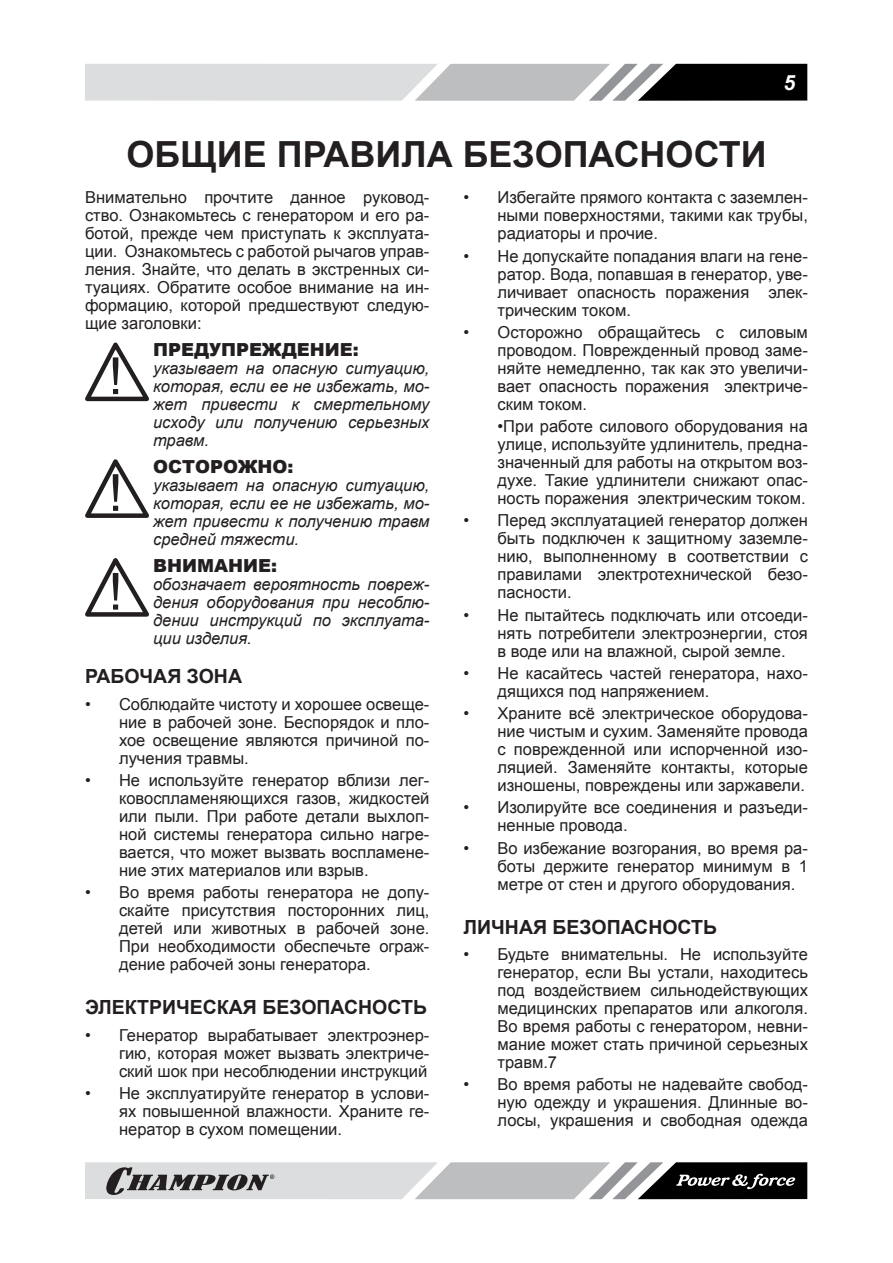
<style>
.page{position:relative;width:893px;height:1263px;background:#fff}
.page>*{position:absolute;margin:0;border:0;box-sizing:border-box;transform-origin:0 0}
.t1{font:700 36px "Arial";color:#231f20}
.t2{font:italic 700 21px "Arial";color:#fff}
.t3{font:700 19.5px "Arial";color:#231f20}
.t4{font:900 18px "Arial";color:#231f20}
.t5{font:16.5px/18px "Arial";color:#231f20;text-align:justify}
.t6{font:italic 16.5px/18px "Arial";color:#231f20;text-align:justify}
</style>
<div class="page">
<svg style="left:85px;top:64px;width:722px;height:37px;background:#a8a9aa"></svg>
<svg style="left:85px;top:1162px;width:722px;height:37px;background:#a1a2a3"></svg>
<svg style="left:85px;top:342px;width:64px;height:60px"></svg>
<svg style="left:85px;top:459px;width:64px;height:59px"></svg>
<svg style="left:85px;top:558px;width:64px;height:59px"></svg>
<p class="t2" style="left:783px;top:70px;width:13px">5</p>
<h1 class="t1" style="left:126px;top:130px;width:642px">ОБЩИЕ ПРАВИЛА БЕЗОПАСНОСТИ</h1>
<p class="t5" style="left:85px;top:189px;width:346px">Внимательно прочтите данное руковод&shy;ство. Ознакомьтесь с генератором и его ра&shy;ботой, прежде чем приступать к эксплуата&shy;ции. Ознакомьтесь с работой рычагов управ&shy;ления. Знайте, что делать в экстренных си&shy;туациях. Обратите особое внимание на ин&shy;формацию, которой предшествуют следую&shy;щие заголовки:</p>
<p class="t4" style="left:153px;top:337px;width:207px">ПРЕДУПРЕЖДЕНИЕ:</p>
<p class="t6" style="left:153px;top:360px;width:278px">указывает на опасную ситуацию, которая, если ее не избежать, мо&shy;жет привести к смертельному исходу или получению серьезных травм.</p>
<p class="t4" style="left:153px;top:453px;width:142px">ОСТОРОЖНО:</p>
<p class="t6" style="left:153px;top:476px;width:278px">указывает на опасную ситуацию, которая, если ее не избежать, мо&shy;жет привести к получению травм средней тяжести.</p>
<p class="t4" style="left:153px;top:552px;width:125px">ВНИМАНИЕ:</p>
<p class="t6" style="left:153px;top:575px;width:278px">обозначает вероятность повреж&shy;дения оборудования при несоблю&shy;дении инструкций по эксплуата&shy;ции изделия.</p>
<p class="t3" style="left:85px;top:663px;width:159px">РАБОЧАЯ ЗОНА</p>
<p class="t5" style="left:119px;top:695px;width:312px;text-indent:-34px">• Соблюдайте чистоту и хорошее освеще&shy;ние в рабочей зоне. Беспорядок и пло&shy;хое освещение являются причиной по&shy;лучения травмы.</p>
<p class="t5" style="left:119px;top:771px;width:312px;text-indent:-34px">• Не используйте генератор вблизи лег&shy;ковоспламеняющихся газов, жидкостей или пыли. При работе детали выхлоп&shy;ной системы генератора сильно нагре&shy;вается, что может вызвать воспламене&shy;ние этих материалов или взрыв.</p>
<p class="t5" style="left:119px;top:884px;width:312px;text-indent:-34px">• Во время работы генератора не допу&shy;скайте присутствия посторонних лиц, детей или животных в рабочей зоне.<br>При необходимости обеспечьте ограж&shy;дение рабочей зоны генератора.</p>
<p class="t3" style="left:85px;top:994px;width:343px">ЭЛЕКТРИЧЕСКАЯ БЕЗОПАСНОСТЬ</p>
<p class="t5" style="left:119px;top:1026px;width:312px;text-indent:-34px">• Генератор вырабатывает электроэнер&shy;гию, которая может вызвать электриче&shy;ский шок при несоблюдении инструкций</p>
<p class="t5" style="left:119px;top:1084px;width:312px;text-indent:-34px">• Не эксплуатируйте генератор в услови&shy;ях повышенной влажности. Храните ге&shy;нератор в сухом помещении.</p>
<p class="t5" style="left:497px;top:189px;width:312px;text-indent:-34px">• Избегайте прямого контакта с заземлен&shy;ными поверхностями, такими как трубы, радиаторы и прочие.</p>
<p class="t5" style="left:497px;top:247px;width:312px;text-indent:-34px">• Не допускайте попадания влаги на гене&shy;ратор. Вода, попавшая в генератор, уве&shy;личивает опасность поражения элек&shy;трическим током.</p>
<p class="t5" style="left:497px;top:323px;width:312px;text-indent:-34px">• Осторожно обращайтесь с силовым проводом. Поврежденный провод заме&shy;няйте немедленно, так как это увеличи&shy;вает опасность поражения электриче&shy;ским током.</p>
<p class="t5" style="left:497px;top:417px;width:312px">•При работе силового оборудования на улице, используйте удлинитель, предна&shy;значенный для работы на открытом воз&shy;духе. Такие удлинители снижают опас&shy;ность поражения электрическим током.</p>
<p class="t5" style="left:497px;top:512px;width:312px;text-indent:-34px">• Перед эксплуатацией генератор должен быть подключен к защитному заземле&shy;нию, выполненному в соответствии с правилами электротехнической безо&shy;пасности.</p>
<p class="t5" style="left:497px;top:606px;width:312px;text-indent:-34px">• Не пытайтесь подключать или отсоеди&shy;нять потребители электроэнергии, стоя в воде или на влажной, сырой земле.</p>
<p class="t5" style="left:497px;top:664px;width:312px;text-indent:-34px">• Не касайтесь частей генератора, нахо&shy;дящихся под напряжением.</p>
<p class="t5" style="left:497px;top:704px;width:312px;text-indent:-34px">• Храните всё электрическое оборудова&shy;ние чистым и сухим. Заменяйте провода с поврежденной или испорченной изо&shy;ляцией. Заменяйте контакты, которые изношены, повреждены или заржавели.</p>
<p class="t5" style="left:497px;top:799px;width:312px;text-indent:-34px">• Изолируйте все соединения и разъеди&shy;ненные провода.</p>
<p class="t5" style="left:497px;top:839px;width:312px;text-indent:-34px">• Во избежание возгорания, во время ра&shy;боты держите генератор минимум в 1 метре от стен и другого оборудования.</p>
<p class="t3" style="left:463px;top:914px;width:255px">ЛИЧНАЯ БЕЗОПАСНОСТЬ</p>
<p class="t5" style="left:497px;top:945px;width:312px;text-indent:-34px">• Будьте внимательны. Не используйте генератор, если Вы устали, находитесь под воздействием сильнодействующих медицинских препаратов или алкоголя.<br>Во время работы с генератором, невни&shy;мание может стать причиной серьезных травм.7</p>
<p class="t5" style="left:497px;top:1076px;width:312px;text-indent:-34px">• Во время работы не надевайте свобод&shy;ную одежду и украшения. Длинные во&shy;лосы, украшения и свободная одежда</p>
</div>
